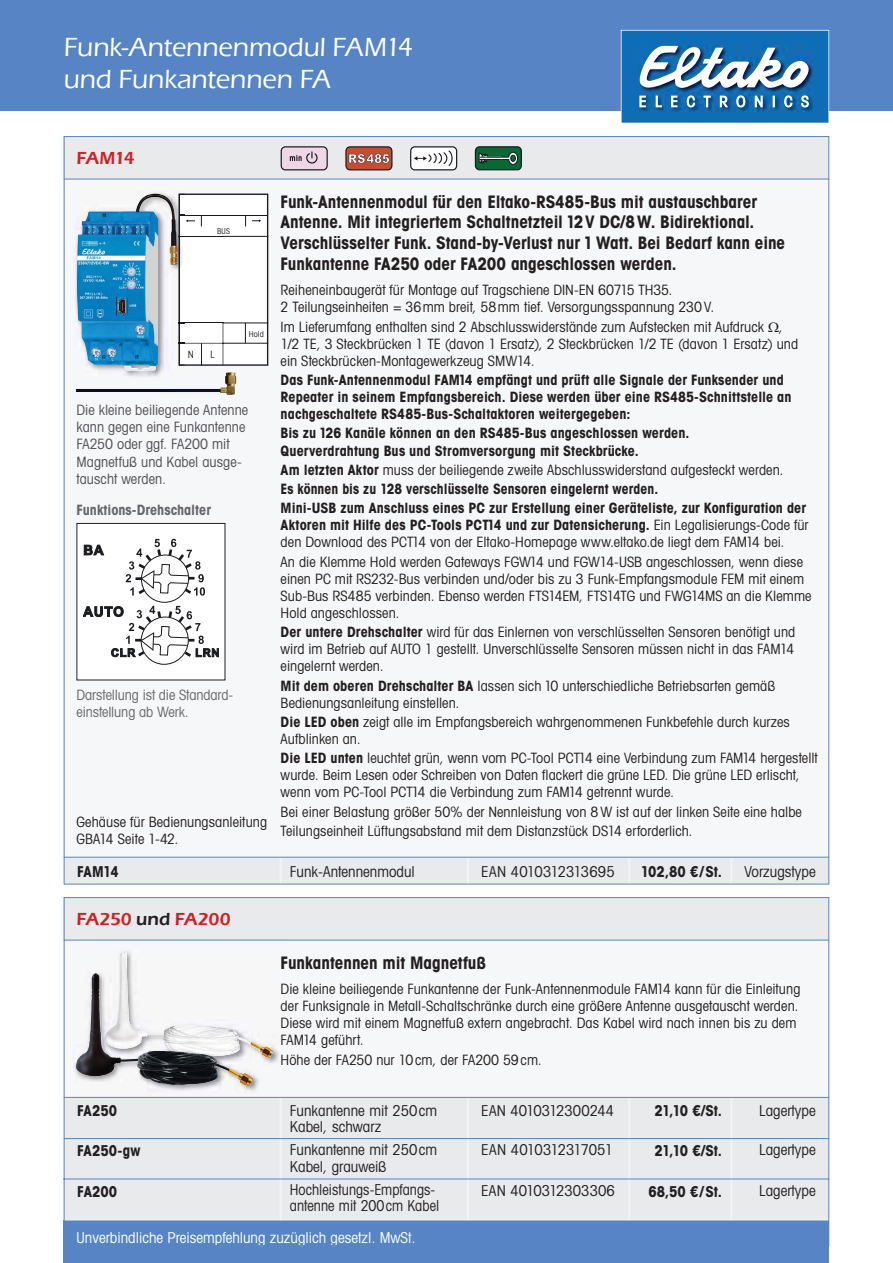
<style>
.page{position:relative;width:893px;height:1263px;background:#fff}
.page>*{position:absolute;margin:0;border:0;box-sizing:border-box;transform-origin:0 0}
.t1{font:500 27px/32.4px "Eras ITC";letter-spacing:-.005em;color:#fff}
.t2{font:600 18px "Eras ITC";letter-spacing:-.01em;color:#d12027}
.t3{font:700 condensed 17.25px/20.7px "Avant Garde";color:#231f20}
.t4{font:condensed 15px/16.5px "Avant Garde";color:#231f20}
.t5{font:700 condensed 15px "Avant Garde";color:#231f20}
.t6{font:condensed 15px "Avant Garde";color:#fff}
.t7{font:condensed 15px/16.5px "Avant Garde";color:#231f20;scale:.95 1}
.t8{font:condensed 15px "Avant Garde";letter-spacing:-.04em;color:#231f20}
.t9{font:condensed 14.25px/17.1px "Avant Garde";letter-spacing:.005em;color:#231f20}
.t10{font:700 condensed 14.25px/17.1px "Avant Garde";letter-spacing:.005em;color:#231f20}
.t11{font:condensed 14.25px/17.1px "Avant Garde";letter-spacing:.005em;color:#504e53}
.t12{font:condensed 14.25px/17.1px "Avant Garde";letter-spacing:-.005em;color:#68676c}
.t13{font:700 condensed 14.25px "Avant Garde";color:#68676c}
.t14{font:condensed 9.9px "Avant Garde";color:#231f20}
.t15{font:condensed 8.1px "Avant Garde";letter-spacing:.015em;color:#1a1b1f}
.t16{font:condensed 8.1px "Avant Garde";letter-spacing:.015em;color:#1a1b1f;scale:.95 1}
.s1{font-weight:400}
.s2{font-weight:700}
.s3{color:#231f20}
</style>
<div class="page">
<div style="left:0;top:0;width:893px;height:111px;background:#5684c4"></div>
<div style="left:64px;top:136px;width:765px;height:747px;background:#f6f7f8"></div>
<div style="left:64px;top:136px;width:765px;height:43px;background:#e9eaeb"></div>
<div style="left:281px;top:147px;width:46px;height:23px;background:#f0d7e8;border-radius:4px"></div>
<div style="left:281px;top:146px;width:47px;height:24px;border:1px solid #1a1b1f;border-radius:4px"></div>
<svg style="left:290px;top:152px;width:28px;height:12px"></svg>
<svg style="left:345px;top:146px;width:47px;height:24px"></svg>
<div style="left:411px;top:147px;width:46px;height:23px;background:#fff;border-radius:4px"></div>
<div style="left:410px;top:146px;width:47px;height:24px;border:1px solid #1a1b1f;border-radius:4px"></div>
<svg style="left:414px;top:150px;width:39px;height:16px"></svg>
<div style="left:475px;top:147px;width:46px;height:23px;background:#076936;border-radius:4px"></div>
<div style="left:475px;top:146px;width:47px;height:24px;border:1px solid #1a1b1f;border-radius:4px"></div>
<svg style="left:479px;top:152px;width:39px;height:13px"></svg>
<hr style="left:64px;top:179px;width:765px;height:1px;background:#5684c4">
<div style="left:64px;top:857px;width:216px;height:27px;background:#e9eaeb"></div>
<div style="left:281px;top:857px;width:186px;height:27px;background:#e9eaeb"></div>
<div style="left:468px;top:857px;width:161px;height:27px;background:#e9eaeb"></div>
<div style="left:630px;top:857px;width:101px;height:27px;background:#e9eaeb"></div>
<div style="left:732px;top:857px;width:97px;height:27px;background:#e9eaeb"></div>
<hr style="left:64px;top:857px;width:765px;height:1px;background:#5684c4">
<img style="left:77px;top:372px;width:159px;height:23px">
<div style="left:77px;top:523px;width:148px;height:157px;background:#fff"></div>
<svg style="left:83px;top:539px;width:136px;height:126px"></svg>
<div style="left:64px;top:1220px;width:765px;height:43px;background:#5684c4"></div>
<svg style="left:63px;top:897px;width:766px;height:349px"></svg>
<hr style="left:64px;top:1097px;width:765px;height:1px;background:#5684c4">
<img style="left:103px;top:949px;width:177px;height:116px">
<img style="left:120px;top:951px;width:154px;height:107px">
<img style="left:73px;top:971px;width:187px;height:122px">
<img style="left:103px;top:971px;width:157px;height:94px">
<img style="left:105px;top:971px;width:155px;height:85px">
<img style="left:115px;top:1061px;width:138px;height:25px">
<img style="left:75px;top:193px;width:110px;height:185px">
<svg style="left:179px;top:194px;width:89px;height:172px"></svg>
<img style="left:77px;top:194px;width:101px;height:177px">
<svg style="left:621px;top:30px;width:208px;height:93px;background:#4487bc"></svg>
<h1 class="t1" style="left:64px;top:31px;width:351px">Funk-Antennenmodul FAM14 und Funkantennen FA</h1>
<p class="t2" style="left:77px;top:147px;width:60px">FAM14</p>
<p class="t16" style="left:217px;top:228px;width:15px">BUS</p>
<p class="t14" style="left:188px;top:351px;width:8px">N</p>
<p class="t15" style="left:249px;top:332px;width:17px">Hold</p>
<p class="t11" style="left:77px;top:403px;width:173px">Die kleine beiliegende Antenne kann gegen eine Funkantenne<br>FA250 oder ggf. FA200 mit<br>Magnetfuß und Kabel ausge&shy;tauscht werden.</p>
<p class="t13" style="left:77px;top:504px;width:136px">Funktions-Drehschalter</p>
<p class="t12" style="left:77px;top:688px;width:158px">Darstellung ist die Standard&shy;einstellung ab Werk.</p>
<p class="t9" style="left:77px;top:815px;width:192px">Gehäuse für Bedienungsanleitung<br>GBA14 Seite 1-42.</p>
<p class="t3" style="left:281px;top:193px;width:506px">Funk-Antennenmodul für den Eltako-RS485-Bus mit austauschbarer Antenne. Mit integriertem Schaltnetzteil 12V DC/8 W. Bidirektional.<br>Verschlüsselter Funk. Stand-by-Verlust nur 1 Watt. Bei Bedarf kann eine Funkantenne FA250 oder FA200 angeschlossen werden.</p>
<p class="t9" style="left:281px;top:283px;width:435px">Reiheneinbaugerät für Montage auf Tragschiene DIN-EN 60715 TH35.<br>2 Teilungseinheiten = 36mm breit, 58mm tief. Versorgungsspannung 230 V.</p>
<p class="t9" style="left:281px;top:319px;width:519px">Im Lieferumfang enthalten sind 2 Ab schluss widerstände zum Aufstecken mit Aufdruck ,<br>1/2 TE, 3 Steckbrücken 1 TE (davon 1 Ersatz), 2 Steckbrücken 1/2 TE (davon 1 Ersatz) und ein Steckbrücken-Montagewerkzeug SMW14.</p>
<p class="t10" style="left:281px;top:373px;width:512px">Das Funk-Antennenmodul FAM14 empfängt und prüft alle Signale der Funksender und<br>Repeater in seinem Empfangsbereich. Diese werden über eine RS485-Schnittstelle an nachgeschaltete RS485-Bus-Schaltaktoren weitergegeben:</p>
<p class="t10" style="left:281px;top:426px;width:410px">Bis zu 126 Kanäle können an den RS485-Bus angeschlossen werden.<br>Querverdrahtung Bus und Stromversorgung mit Steckbrücke.</p>
<p class="t10" style="left:281px;top:461px;width:527px;line-height:19.2px">Am letzten Aktor <span class="s1">muss der beiliegende zweite Abschlusswiderstand aufgesteckt werden.<br></span>Es können bis zu 128 verschlüsselte Sensoren eingelernt werden.<br>Mini-USB zum Anschluss eines PC zur Erstellung einer Geräteliste, zur Konfiguration der</p>
<p class="t9" style="left:281px;top:518px;width:529px"><span class="s2">Aktoren mit Hilfe des PC-Tools PCT14 und zur Datensicherung.</span> Ein Legalisierungs-Code für den Download des PCT14 von der Eltako-Homepage www.eltako.de liegt dem FAM14 bei.</p>
<p class="t9" style="left:281px;top:554px;width:532px">An die Klemme Hold werden Gateways FGW14 und FGW14-USB angeschlossen, wenn diese einen PC mit RS232-Bus verbinden und/oder bis zu 3 Funk-Empfangsmodule FEM mit einem Sub-Bus RS485 verbinden. Ebenso werden FTS14EM, FTS14TG und FWG14MS an die Klemme Hold angeschlossen.</p>
<p class="t9" style="left:281px;top:625px;width:516px;text-align:justify"><span class="s2">Der untere Drehschalter</span> wird für das Einlernen von verschlüsselten Sensoren benötigt und wird im Betrieb auf AUTO 1 gestellt. Unverschlüsselte Sensoren müssen nicht in das FAM14 eingelernt werden.</p>
<p class="t9" style="left:281px;top:678px;width:496px"><span class="s2">Mit dem oberen Drehschalter BA</span> lassen sich 10 unterschiedliche Betriebsarten gemäß<br>Bedienungsanleitung einstellen.</p>
<p class="t9" style="left:281px;top:715px;width:511px"><span class="s2">Die LED oben</span> zeigt alle im Empfangsbereich wahrgenommenen Funkbefehle durch kurzes<br>Aufblinken an.</p>
<p class="t9" style="left:281px;top:751px;width:539px"><span class="s2">Die LED unten</span> leuchtet grün, wenn vom PC-Tool PCT14 eine Verbindung zum FAM14 her gestellt wurde. Beim Lesen oder Schreiben von Daten flackert die grüne LED. Die grüne LED erlischt, wenn vom PC-Tool PCT14 die Verbindung zum FAM14 getrennt wurde.</p>
<p class="t9" style="left:281px;top:803px;width:523px;line-height:19.2px">Bei einer Belastung größer 50% der Nennleistung von 8 W ist auf der linken Seite eine halbe<br>Teilungseinheit Lüftungsabstand mit dem Distanzstück DS14 erforderlich.</p>
<p class="t5" style="left:77px;top:866px;width:43px">FAM14</p>
<p class="t4" style="left:290px;top:864px;width:126px">Funk-Antennenmodul</p>
<p class="t4" style="left:481px;top:864px;width:135px">EAN 4010312313695</p>
<p class="t5" style="left:641px;top:866px;width:83px">102,80 €/St.</p>
<p class="t4" style="left:744px;top:864px;width:73px">Vorzugstype</p>
<p class="t2" style="left:77px;top:908px;width:156px">FA250 <span class="s3">und</span> FA200</p>
<p class="t5" style="left:77px;top:1105px;width:41px">FA250</p>
<p class="t5" style="left:77px;top:1145px;width:65px">FA250-gw</p>
<p class="t5" style="left:77px;top:1186px;width:41px">FA200</p>
<p class="t3" style="left:281px;top:954px;width:207px">Funkantennen mit Magnetfuß</p>
<p class="t9" style="left:281px;top:982px;width:521px">Die kleine beiliegende Funkantenne der Funk-Antennenmodule FAM14 kann für die Einleitung der Funksignale in Metall-Schaltschränke durch eine größere Antenne ausgetauscht werden.<br>Diese wird mit einem Magnetfuß extern angebracht. Das Kabel wird nach innen bis zu dem FAM14 geführt.</p>
<p class="t9" style="left:281px;top:1052px;width:263px">Höhe der FA250 nur 10 cm, der FA200 59 cm.</p>
<p class="t4" style="left:290px;top:1104px;width:149px">Funkantenne mit 250cm<br>Kabel, schwarz</p>
<p class="t4" style="left:290px;top:1143px;width:149px">Funkantenne mit 250cm<br>Kabel, grauweiß</p>
<p class="t7" style="left:290px;top:1183px;width:159px">Hochleistungs-Empfangs&shy;antenne mit 200cm Kabel</p>
<p class="t4" style="left:481px;top:1104px;width:135px">EAN 4010312300244</p>
<p class="t8" style="left:481px;top:1144px;width:133px">EAN 4010312317051</p>
<p class="t4" style="left:481px;top:1184px;width:135px">EAN 4010312303306</p>
<p class="t5" style="left:654px;top:1105px;width:69px">21,10 €/St.</p>
<p class="t5" style="left:654px;top:1145px;width:69px">21,10 €/St.</p>
<p class="t5" style="left:648px;top:1186px;width:75px">68,50 €/St.</p>
<p class="t4" style="left:759px;top:1104px;width:58px">Lagertype</p>
<p class="t4" style="left:759px;top:1143px;width:58px">Lagertype</p>
<p class="t4" style="left:759px;top:1184px;width:58px">Lagertype</p>
<p class="t6" style="left:77px;top:1232px;width:341px">Unverbindliche Preisempfehlung zuzüglich gesetzl. MwSt.</p>
</div>
